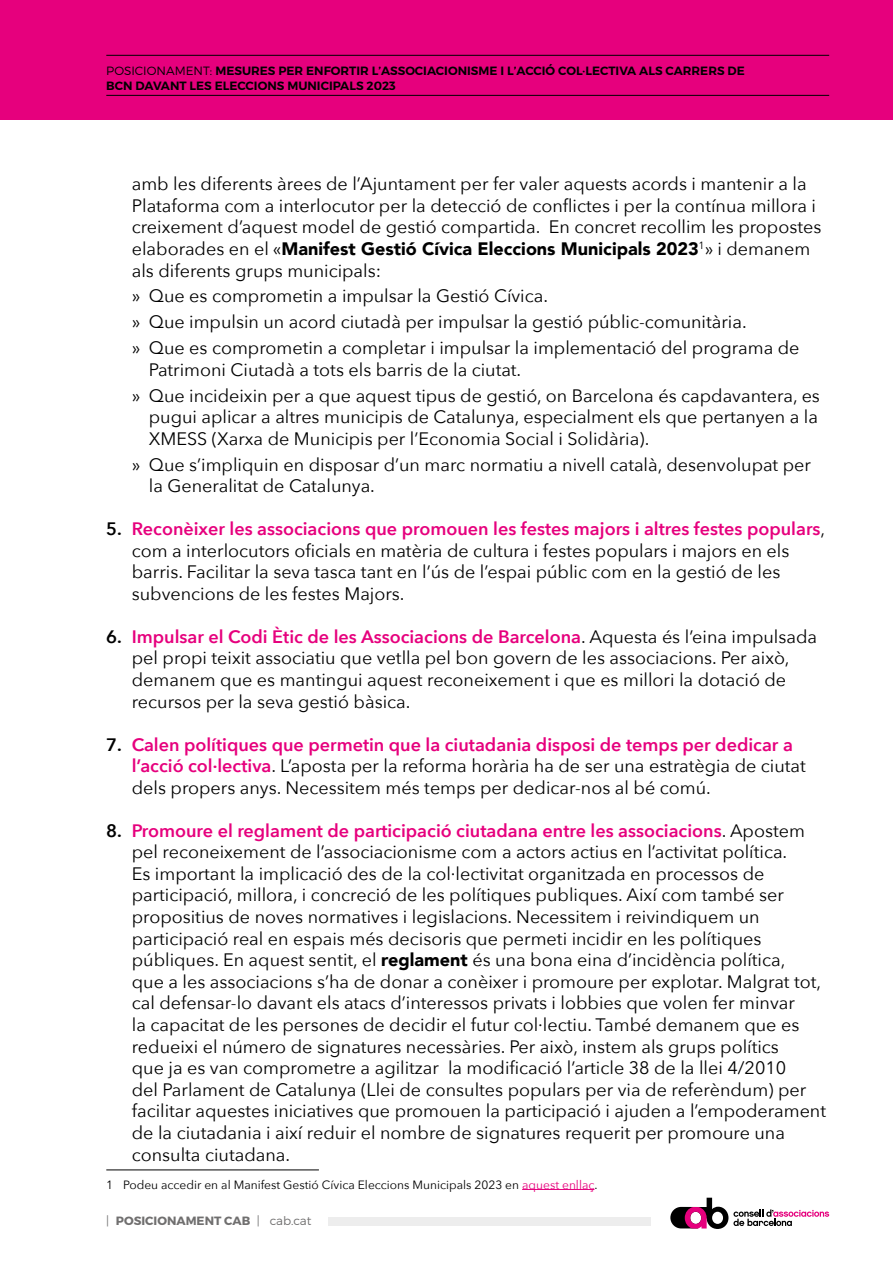
<style>
.page{position:relative;width:893px;height:1263px;background:#fff}
.page>*{position:absolute;margin:0;border:0;box-sizing:border-box;transform-origin:0 0}
.t1{font:18px/21.6px "Avenir Next";color:#000}
.t2{font:900 18px "Avenir";color:#000}
.t3{font:12px/14.4px "Trueno S Bd";color:#000}
.t4{font:12px "Avenir Next";color:#000}
.t5{font:12px "Trueno Bd";color:#706f6f}
.s1{font-family:"Trueno Lt"}
.s2{font-family:"Avenir Next";font-weight:400}
.s3{font-weight:600}
.s4{font-weight:600;color:#e6007d}
.s5{font-family:"Avenir";font-weight:900}
.s6{color:#e6007d}
</style>
<div class="page">
<div style="left:329px;top:1217px;width:322px;height:9px;background:#ededed"></div>
<svg style="left:670px;top:1198px;width:159px;height:31px"></svg>
<hr style="left:106px;top:1169px;width:213px;height:1px;background:#000">
<hr style="left:522px;top:1189px;width:72px;height:1px;background:#e6007d">
<div style="left:0;top:0;width:893px;height:119px;background:#e6007d"></div>
<hr style="left:106px;top:55px;width:723px;height:1px;background:#000">
<hr style="left:106px;top:95px;width:723px;height:1px;background:#000">
<p class="t3" style="left:106px;top:64px;width:640px"><span class="s1">POSICIONAMENT:</span> MESURES PER ENFORTIR L’ASSOCIACIONISME I L’ACCIÓ COL·LECTIVA ALS CARRERS DE<br>BCN DAVANT LES ELECCIONS MUNICIPALS 2023</p>
<p class="t1" style="left:132px;top:172px;width:691px">amb les diferents àrees de l’Ajuntament per fer valer aquests acords i mantenir a la<br>Plataforma com a interlocutor per la detecció de conflictes i per la contínua millora i creixement d’aquest model de gestió compartida. En concret recollim les propostes</p>
<p class="t2" style="left:132px;top:233px;width:680px"><span class="s2">elaborades en el «</span>Manifest Gestió Cívica Eleccions Municipals 2023<sup>1</sup><span class="s2">» i demanem</span></p>
<p class="t1" style="left:132px;top:257px;width:669px;line-height:25.8px">als diferents grups municipals:<br>» Que es comprometin a impulsar la Gestió Cívica.<br>» Que impulsin un acord ciutadà per impulsar la gestió públic-comunitària.<br>» Que es comprometin a completar i impulsar la implementació del programa de</p>
<p class="t1" style="left:132px;top:356px;width:690px;line-height:25.8px;text-indent:17px">Patrimoni Ciutadà a tots els barris de la ciutat.<br>» Que incideixin per a que aquest tipus de gestió, on Barcelona és capdavantera, es</p>
<p class="t1" style="left:149px;top:405px;width:671px">pugui aplicar a altres municipis de Catalunya, especialment els que pertanyen a la<br>XMESS (Xarxa de Municipis per l’Economia Social i Solidària).</p>
<p class="t1" style="left:149px;top:453px;width:664px;text-indent:-17px">» Que s’impliquin en disposar d’un marc normatiu a nivell català, desenvolupat per la Generalitat de Catalunya.</p>
<p class="t1" style="left:132px;top:517px;width:695px;text-indent:-26px"><span class="s3">5.</span> <span class="s4">Reconèixer les associacions que promouen les festes majors i altres festes populars</span>, com a interlocutors oficials en matèria de cultura i festes populars i majors en els barris. Facilitar la seva tasca tant en l’ús de l’espai públic com en la gestió de les subvencions de les festes Majors.</p>
<p class="t1" style="left:132px;top:625px;width:687px;text-indent:-26px"><span class="s3">6.</span> <span class="s4">Impulsar el Codi Ètic de les Associacions de Barcelona</span>. Aquesta és l’eina impulsada pel propi teixit associatiu que vetlla pel bon govern de les associacions. Per això, demanem que es mantingui aquest reconeixement i que es millori la dotació de recursos per la seva gestió bàsica.</p>
<p class="t1" style="left:132px;top:733px;width:675px;text-indent:-26px"><span class="s3">7.</span> <span class="s4">Calen polítiques que permetin que la ciutadania disposi de temps per dedicar a l’acció col·lectiva</span>. L’aposta per la reforma horària ha de ser una estratègia de ciutat dels propers anys. Necessitem més temps per dedicar-nos al bé comú.</p>
<p class="t1" style="left:132px;top:819px;width:696px;text-indent:-26px"><span class="s3">8.</span> <span class="s4">Promoure el reglament de participació ciutadana entre les associacions</span>. Apostem pel reconeixement de l’associacionisme com a actors actius en l’activitat política.<br>Es important la implicació des de la col·lectivitat organitzada en processos de participació, millora, i concreció de les polítiques publiques. Així com també ser propositius de noves normatives i legislacions. Necessitem i reivindiquem un participació real en espais més decisoris que permeti incidir en les polítiques públiques. En aquest sentit, el <span class="s5">reglament</span> és una bona eina d’incidència política,<br>que a les associacions s’ha de donar a conèixer i promoure per explotar. Malgrat tot, cal defensar-lo davant els atacs d’interessos privats i lobbies que volen fer minvar<br>la capacitat de les persones de decidir el futur col·lectiu. També demanem que es redueixi el número de signatures necessàries. Per això, instem als grups polítics<br>que ja es van comprometre a agilitzar la modificació l’article 38 de la llei 4/2010<br>del Parlament de Catalunya (Llei de consultes populars per via de referèndum) per facilitar aquestes iniciatives que promouen la participació i ajuden a l’empoderament de la ciutadania i així reduir el nombre de signatures requerit per promoure una consulta ciutadana.</p>
<p class="t4" style="left:106px;top:1174px;width:493px">1 Podeu accedir en al Manifest Gestió Cívica Eleccions Municipals 2023 en <span class="s6">aquest enllaç</span>.</p>
<p class="t5" style="left:106px;top:1213px;width:207px"><span class="s1">|</span> POSICIONAMENT CAB <span class="s1">| cab.cat</span></p>
</div>
